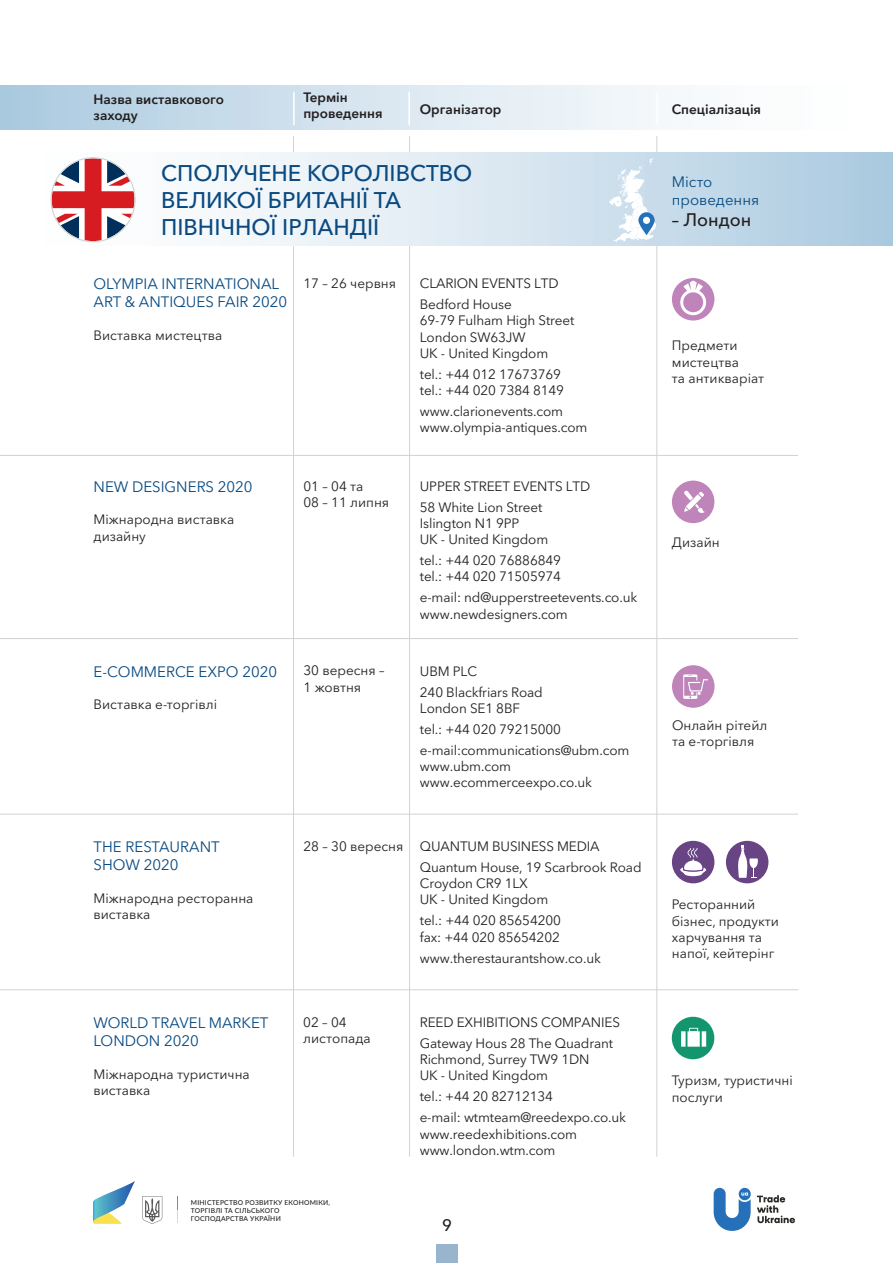
<style>
.page{position:relative;width:893px;height:1263px;background:#fff}
.page>*{position:absolute;margin:0;border:0;box-sizing:border-box;transform-origin:0 0}
.t1{font:500 22.5px/27px "Avenir Next Cyr";color:#0a4a81}
.t2{font:500 18px "Avenir Next Cyr";color:#231f20}
.t3{font:500 16.5px "Avenir Next Cyr";color:#231f20}
.t4{font:15px/18px "Avenir Next Cyr";color:#084a81}
.t5{font:13.5px/16.2px "Avenir Next Cyr";letter-spacing:-.01em;color:#231f20}
.t6{font:600 13.5px/16.2px "Avenir Next Cyr";color:#231f20}
.t7{font:500 6.75px/8.1px "Lato";letter-spacing:.03em;color:#231f20}
</style>
<div class="page">
<div style="left:436px;top:1244px;width:22px;height:19px;background:#99b4cd"></div>
<hr style="left:293px;top:136px;width:1px;height:1021px;background:#d1d2d4">
<hr style="left:656px;top:136px;width:1px;height:1021px;background:#d1d2d4">
<hr style="left:409px;top:136px;width:1px;height:1021px;background:#d1d2d4">
<div style="left:0;top:85px;width:893px;height:44px;background:linear-gradient(to right,#b0cde1,#fff)"></div>
<hr style="left:293px;top:92px;width:2px;height:33px;background:#fff">
<hr style="left:408px;top:92px;width:2px;height:33px;background:#fff">
<hr style="left:656px;top:92px;width:2px;height:33px;background:#fff">
<hr style="left:0;top:455px;width:798px;height:1px;background:#d1d2d4">
<hr style="left:0;top:814px;width:798px;height:1px;background:#d1d2d4">
<hr style="left:0;top:638px;width:798px;height:1px;background:#d1d2d4">
<hr style="left:0;top:989px;width:798px;height:1px;background:#d1d2d4">
<div style="left:0;top:152px;width:893px;height:94px;background:linear-gradient(to right,#fff,#b0cde2)"></div>
<svg style="left:51px;top:157px;width:85px;height:85px"></svg>
<svg style="left:609px;top:157px;width:47px;height:85px"></svg>
<svg style="left:638px;top:212px;width:17px;height:23px"></svg>
<div style="left:643px;top:217px;width:7px;height:7px;background:#fff;border-radius:50%"></div>
<div style="left:672px;top:1017px;width:42px;height:42px;background:#13966e;border-radius:50%"></div>
<svg style="left:681px;top:1028px;width:25px;height:19px"></svg>
<div style="left:672px;top:841px;width:42px;height:42px;background:#684484;border-radius:50%"></div>
<svg style="left:680px;top:848px;width:26px;height:28px"></svg>
<div style="left:726px;top:841px;width:42px;height:42px;background:#684484;border-radius:50%"></div>
<svg style="left:738px;top:845px;width:20px;height:33px"></svg>
<div style="left:672px;top:481px;width:42px;height:42px;background:#bf84b9;border-radius:50%"></div>
<svg style="left:684px;top:490px;width:21px;height:23px"></svg>
<div style="left:672px;top:278px;width:42px;height:43px;background:#bf84b9;border-radius:50%"></div>
<div style="left:680px;top:289px;width:26px;height:26px;border:3px solid #fff;border-radius:50%"></div>
<svg style="left:683px;top:280px;width:20px;height:12px"></svg>
<div style="left:672px;top:665px;width:42px;height:43px;background:#bf84b9;border-radius:50%"></div>
<svg style="left:683px;top:674px;width:25px;height:25px"></svg>
<svg style="left:757px;top:1195px;width:38px;height:28px"></svg>
<svg style="left:714px;top:1188px;width:37px;height:43px"></svg>
<svg style="left:93px;top:1181px;width:42px;height:43px"></svg>
<svg style="left:142px;top:1196px;width:20px;height:28px"></svg>
<svg style="left:177px;top:1197px;width:1px;height:25px"></svg>
<p class="t6" style="left:94px;top:91px;width:132px">Назва виставкового заходу</p>
<p class="t6" style="left:303px;top:89px;width:81px">Термін проведення</p>
<p class="t6" style="left:420px;top:101px;width:83px">Організатор</p>
<p class="t6" style="left:672px;top:101px;width:91px">Спеціалізація</p>
<h1 class="t1" style="left:161px;top:160px;width:313px">СПОЛУЧЕНЕ КОРОЛІВСТВО<br>ВЕЛИКОЇ БРИТАНІЇ ТА<br>ПІВНІЧНОЇ ІРЛАНДІЇ</h1>
<p class="t4" style="left:94px;top:275px;width:195px">OLYMPIA INTERNATIONAL<br>ART &amp; ANTIQUES FAIR 2020</p>
<p class="t5" style="left:94px;top:327px;width:130px">Виставка мистецтва</p>
<p class="t5" style="left:303px;top:275px;width:94px">17 – 26 червня</p>
<p class="t4" style="left:94px;top:478px;width:161px">NEW DESIGNERS 2020</p>
<p class="t5" style="left:94px;top:511px;width:142px">Міжнародна виставка дизайну</p>
<p class="t5" style="left:303px;top:478px;width:87px">01 – 04 та<br>08 – 11 липня</p>
<p class="t4" style="left:94px;top:662px;width:185px">E-COMMERCE EXPO 2020</p>
<p class="t5" style="left:94px;top:696px;width:125px">Виставка е-торгівлі</p>
<p class="t5" style="left:303px;top:663px;width:83px">30 вересня –<br>1 жовтня</p>
<p class="t5" style="left:420px;top:273px;width:140px;line-height:21px">CLARION EVENTS LTD<br>Bedford House</p>
<p class="t5" style="left:420px;top:313px;width:156px">69-79 Fulham High Street<br>London SW63JW<br>UK - United Kingdom</p>
<p class="t5" style="left:420px;top:366px;width:146px">tel.: +44 012 17673769 tel.: +44 020 7384 8149</p>
<p class="t5" style="left:420px;top:403px;width:169px">www.clarionevents.com www.olympia-antiques.com</p>
<p class="t5" style="left:420px;top:476px;width:172px;line-height:21px">UPPER STREET EVENTS LTD<br>58 White Lion Street</p>
<p class="t5" style="left:420px;top:515px;width:130px">Islington N1 9PP<br>UK - United Kingdom</p>
<p class="t5" style="left:420px;top:552px;width:143px">tel.: +44 020 76886849 tel.: +44 020 71505974</p>
<p class="t5" style="left:420px;top:590px;width:219px">e-mail: nd@upperstreetevents.co.uk www.newdesigners.com</p>
<p class="t5" style="left:420px;top:660px;width:124px;line-height:21px">UBM PLC<br>240 Blackfriars Road</p>
<p class="t5" style="left:420px;top:697px;width:211px;line-height:21px">London SE1 8BF<br>tel.: +44 020 79215000 e-mail:communications@ubm.com</p>
<p class="t5" style="left:420px;top:758px;width:174px">www.ubm.com www.ecommerceexpo.co.uk</p>
<p class="t4" style="left:94px;top:838px;width:128px">THE RESTAURANT<br>SHOW 2020</p>
<p class="t5" style="left:94px;top:890px;width:161px">Міжнародна ресторанна виставка</p>
<p class="t5" style="left:303px;top:838px;width:102px">28 – 30 вересня</p>
<p class="t5" style="left:420px;top:836px;width:223px;line-height:21px">QUANTUM BUSINESS MEDIA<br>Quantum House, 19 Scarbrook Road</p>
<p class="t5" style="left:420px;top:875px;width:130px">Croydon CR9 1LX<br>UK - United Kingdom</p>
<p class="t5" style="left:420px;top:913px;width:143px">tel.: +44 020 85654200 fax: +44 020 85654202</p>
<p class="t5" style="left:420px;top:950px;width:183px">www.therestaurantshow.co.uk</p>
<p class="t4" style="left:93px;top:1014px;width:177px">WORLD TRAVEL MARKET<br>LONDON 2020</p>
<p class="t5" style="left:93px;top:1066px;width:158px">Міжнародна туристична виставка</p>
<p class="t5" style="left:303px;top:1014px;width:69px">02 – 04 листопада</p>
<p class="t7" style="left:191px;top:1198px;width:141px">МІНІСТЕРСТВО РОЗВИТКУ ЕКОНОМІКИ,<br>ТОРГІВЛІ ТА СІЛЬСЬКОГО<br>ГОСПОДАРСТВА УКРАЇНИ</p>
<p class="t5" style="left:420px;top:1012px;width:202px;line-height:21px">REED EXHIBITIONS COMPANIES<br>Gateway Hous 28 The Quadrant</p>
<p class="t5" style="left:420px;top:1051px;width:171px">Richmond, Surrey TW9 1DN<br>UK - United Kingdom</p>
<p class="t5" style="left:420px;top:1086px;width:208px;line-height:21px">tel.: +44 20 82712134<br>e-mail: wtmteam@reedexpo.co.uk</p>
<p class="t5" style="left:420px;top:1126px;width:159px">www.reedexhibitions.com www.london.wtm.com</p>
<p class="t3" style="left:442px;top:1215px;width:11px">9</p>
<p class="t4" style="left:672px;top:172px;width:89px">Місто проведення</p>
<h2 class="t2" style="left:672px;top:209px;width:81px">– Лондон</h2>
<p class="t5" style="left:672px;top:338px;width:94px">Предмети мистецтва<br>та антикваріат</p>
<p class="t5" style="left:672px;top:534px;width:49px">Дизайн</p>
<p class="t5" style="left:672px;top:717px;width:97px">Онлайн рітейл та е-торгівля</p>
<p class="t5" style="left:672px;top:896px;width:109px">Ресторанний бізнес, продукти харчування та напої, кейтерінг</p>
<p class="t5" style="left:672px;top:1072px;width:122px">Туризм, туристичні послуги</p>
</div>
